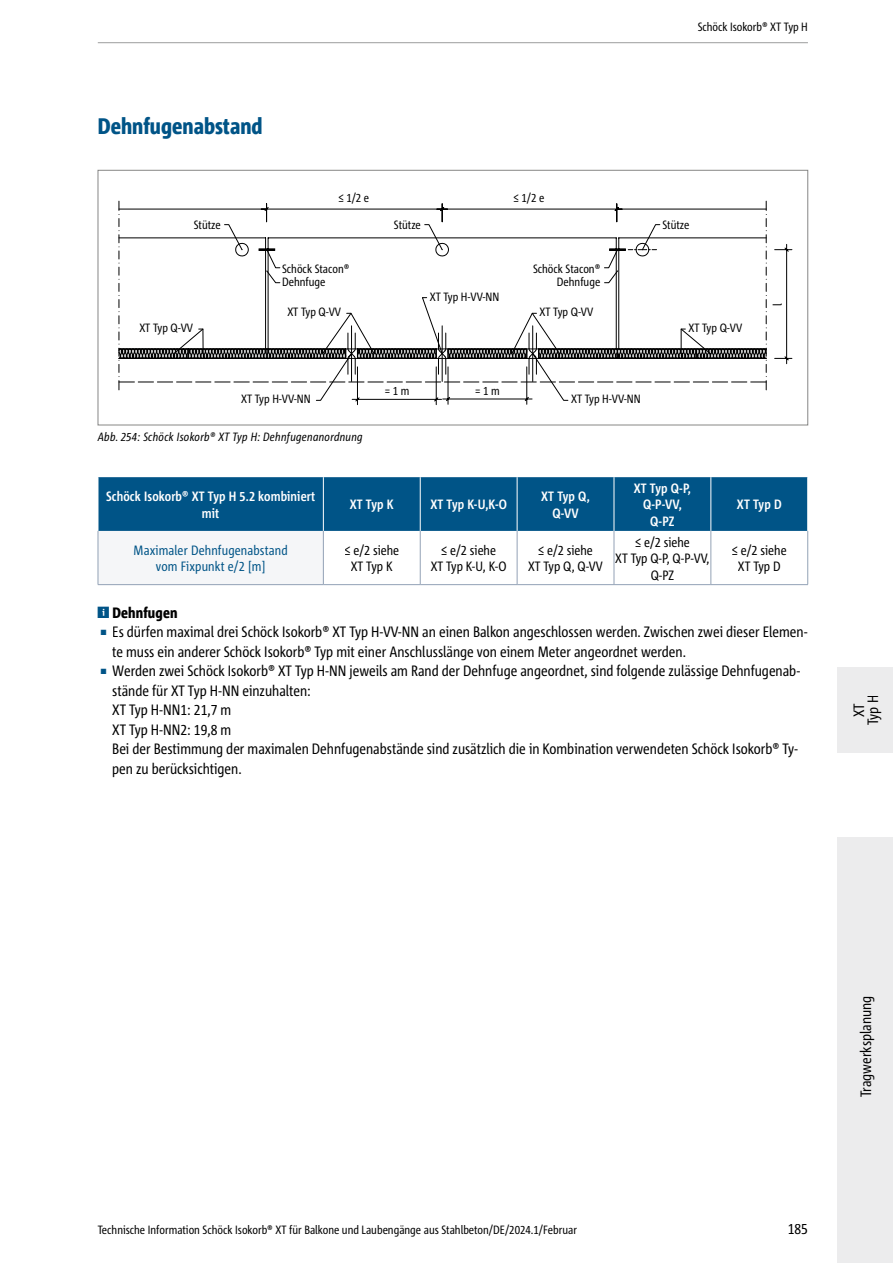
<style>
.page{position:relative;width:893px;height:1263px;background:#fff}
.page>*{position:absolute;margin:0;border:0;box-sizing:border-box;transform-origin:0 0}
.t1{font:800 condensed 22.5px "Corpid Schoeck";color:#005487}
.t2{font:condensed 15px/19.5px "Corpid Schoeck";color:#000}
.t3{font:800 condensed 15px "Corpid Schoeck";letter-spacing:.01em;color:#000}
.t4{font:condensed 13.5px/16.5px "Corpid Schoeck";color:#000;text-align:center}
.t5{font:700 condensed 13.5px/16.5px "Corpid Schoeck";letter-spacing:.01em;color:#fff;text-align:center}
.t6{font:condensed 13.5px/16.5px "Corpid Schoeck";letter-spacing:.01em;color:#005487;text-align:center}
.t7{font:condensed 12px/13.6px "Corpid Schoeck";color:#000}
.t8{font:italic condensed 12px "Corpid Schoeck";letter-spacing:.02em;color:#000}
.s1{font-size:7.5px;color:#005487}
</style>
<div class="page">
<div style="left:838px;top:837px;width:55px;height:426px;background:#ececed"></div>
<div style="left:838px;top:668px;width:55px;height:85px;background:#ececed"></div>
<hr style="left:98px;top:42px;width:710px;height:1px;background:#9c9d9d">
<svg style="left:118px;top:201px;width:649px;height:200px"></svg>
<div style="left:98px;top:170px;width:710px;height:255px;border:1px solid #878786"></div>
<div style="left:99px;top:477px;width:708px;height:54px;background:#005487"></div>
<div style="left:98px;top:531px;width:225px;height:54px;background:#f5f6f8"></div>
<hr style="left:420px;top:477px;width:1px;height:54px;background:#fff">
<hr style="left:517px;top:477px;width:1px;height:54px;background:#fff">
<hr style="left:614px;top:477px;width:1px;height:54px;background:#fff">
<hr style="left:711px;top:477px;width:1px;height:54px;background:#fff">
<hr style="left:98px;top:584px;width:225px;height:1px;background:#93a2b6">
<hr style="left:323px;top:584px;width:97px;height:1px;background:#93a2b6">
<hr style="left:517px;top:531px;width:1px;height:53px;background:#93a2b6">
<hr style="left:614px;top:531px;width:1px;height:53px;background:#93a2b6">
<hr style="left:711px;top:531px;width:1px;height:53px;background:#93a2b6">
<hr style="left:807px;top:531px;width:1px;height:53px;background:#93a2b6">
<hr style="left:420px;top:584px;width:97px;height:1px;background:#93a2b6">
<hr style="left:517px;top:584px;width:97px;height:1px;background:#93a2b6">
<hr style="left:614px;top:584px;width:97px;height:1px;background:#93a2b6">
<hr style="left:711px;top:584px;width:97px;height:1px;background:#93a2b6">
<hr style="left:323px;top:477px;width:1px;height:54px;background:#fff">
<hr style="left:420px;top:531px;width:1px;height:53px;background:#93a2b6">
<hr style="left:98px;top:531px;width:1px;height:53px;background:#93a2b6">
<hr style="left:323px;top:531px;width:1px;height:53px;background:#93a2b6">
<p class="t7" style="left:698px;top:19px;width:112px">Schöck Isokorb® XT Typ H</p>
<h1 class="t1" style="left:98px;top:112px;width:166px">Dehnfugenabstand</h1>
<p class="t7" style="left:338px;top:191px;width:32px">≤ 1/2 e</p>
<p class="t7" style="left:513px;top:191px;width:32px">≤ 1/2 e</p>
<p class="t7" style="left:194px;top:218px;width:29px">Stütze</p>
<p class="t7" style="left:394px;top:218px;width:29px">Stütze</p>
<p class="t7" style="left:662px;top:218px;width:28px">Stütze</p>
<p class="t7" style="left:282px;top:262px;width:69px">Schöck Stacon®<br>Dehnfuge</p>
<p class="t7" style="left:533px;top:262px;width:69px;text-align:right">Schöck Stacon®<br>Dehnfuge</p>
<p class="t7" style="left:430px;top:289px;width:71px">XT Typ H-VV-NN</p>
<p class="t7" style="left:287px;top:305px;width:55px">XT Typ Q-VV</p>
<p class="t7" style="left:540px;top:305px;width:55px">XT Typ Q-VV</p>
<p class="t7" style="left:771px;top:306px;width:4px;rotate:-90deg">l</p>
<p class="t7" style="left:139px;top:321px;width:55px">XT Typ Q-VV</p>
<p class="t7" style="left:688px;top:321px;width:55px">XT Typ Q-VV</p>
<p class="t7" style="left:385px;top:384px;width:26px">= 1 m</p>
<p class="t7" style="left:475px;top:384px;width:26px">= 1 m</p>
<p class="t7" style="left:241px;top:392px;width:71px">XT Typ H-VV-NN</p>
<p class="t7" style="left:571px;top:392px;width:71px">XT Typ H-VV-NN</p>
<p class="t8" style="left:98px;top:429px;width:266px">Abb. 254: Schöck Isokorb® XT Typ H: Dehnfugenanordnung</p>
<p class="t5" style="left:106px;top:488px;width:211px">Schöck Isokorb® XT Typ H 5.2 kombiniert mit</p>
<p class="t5" style="left:350px;top:496px;width:45px">XT Typ K</p>
<p class="t5" style="left:430px;top:496px;width:78px">XT Typ K-U,K-O</p>
<p class="t5" style="left:541px;top:488px;width:50px">XT Typ Q,<br>Q-VV</p>
<p class="t5" style="left:634px;top:480px;width:59px">XT Typ Q-P,<br>Q-P-VV,<br>Q-PZ</p>
<p class="t5" style="left:737px;top:496px;width:46px">XT Typ D</p>
<p class="t6" style="left:134px;top:542px;width:156px">Maximaler Dehnfugenabstand vom Fixpunkt e/2 [m]</p>
<p class="t4" style="left:344px;top:542px;width:56px">≤ e/2 siehe<br>XT Typ K</p>
<p class="t4" style="left:431px;top:542px;width:77px">≤ e/2 siehe<br>XT Typ K-U, K-O</p>
<p class="t4" style="left:528px;top:542px;width:76px">≤ e/2 siehe<br>XT Typ Q, Q-VV</p>
<p class="t4" style="left:615px;top:533px;width:96px">≤ e/2 siehe<br>XT Typ Q-P, Q-P-VV,<br>Q-PZ</p>
<p class="t4" style="left:732px;top:542px;width:56px">≤ e/2 siehe<br>XT Typ D</p>
<p class="t3" style="left:112px;top:603px;width:67px">Dehnfugen</p>
<p class="t2" style="left:112px;top:622px;width:696px;text-indent:-12px"><span class="s1">■</span> Es dürfen maximal drei Schöck Isokorb® XT Typ H-VV-NN an einen Balkon angeschlossen werden. Zwischen zwei dieser Elemen&shy;te muss ein anderer Schöck Isokorb® Typ mit einer Anschlusslänge von einem Meter angeordnet werden.</p>
<p class="t2" style="left:112px;top:661px;width:689px;text-indent:-12px"><span class="s1">■</span> Werden zwei Schöck Isokorb® XT Typ H-NN jeweils am Rand der Dehnfuge angeordnet, sind folgende zulässige Dehnfugenab&shy;stände für XT Typ H-NN einzuhalten:<br>XT Typ H-NN1: 21,7 m<br>XT Typ H-NN2: 19,8 m<br>Bei der Bestimmung der maximalen Dehnfugenabstände sind zusätzlich die in Kombination verwendeten Schöck Isokorb® Ty&shy;pen zu berücksichtigen.</p>
<p class="t2" style="left:852px;top:725px;width:32px;line-height:14.1px;text-align:center;rotate:-90deg">XT<br>Typ H</p>
<p class="t7" style="left:98px;top:1223px;width:481px">Technische Information Schöck Isokorb® XT für Balkone und Laubengänge aus Stahlbeton/DE/2024.1/Februar</p>
<p class="t2" style="left:788px;top:1219px;width:22px">185</p>
<p class="t2" style="left:856px;top:1097px;width:103px;rotate:-90deg">Tragwerksplanung</p>
</div>
